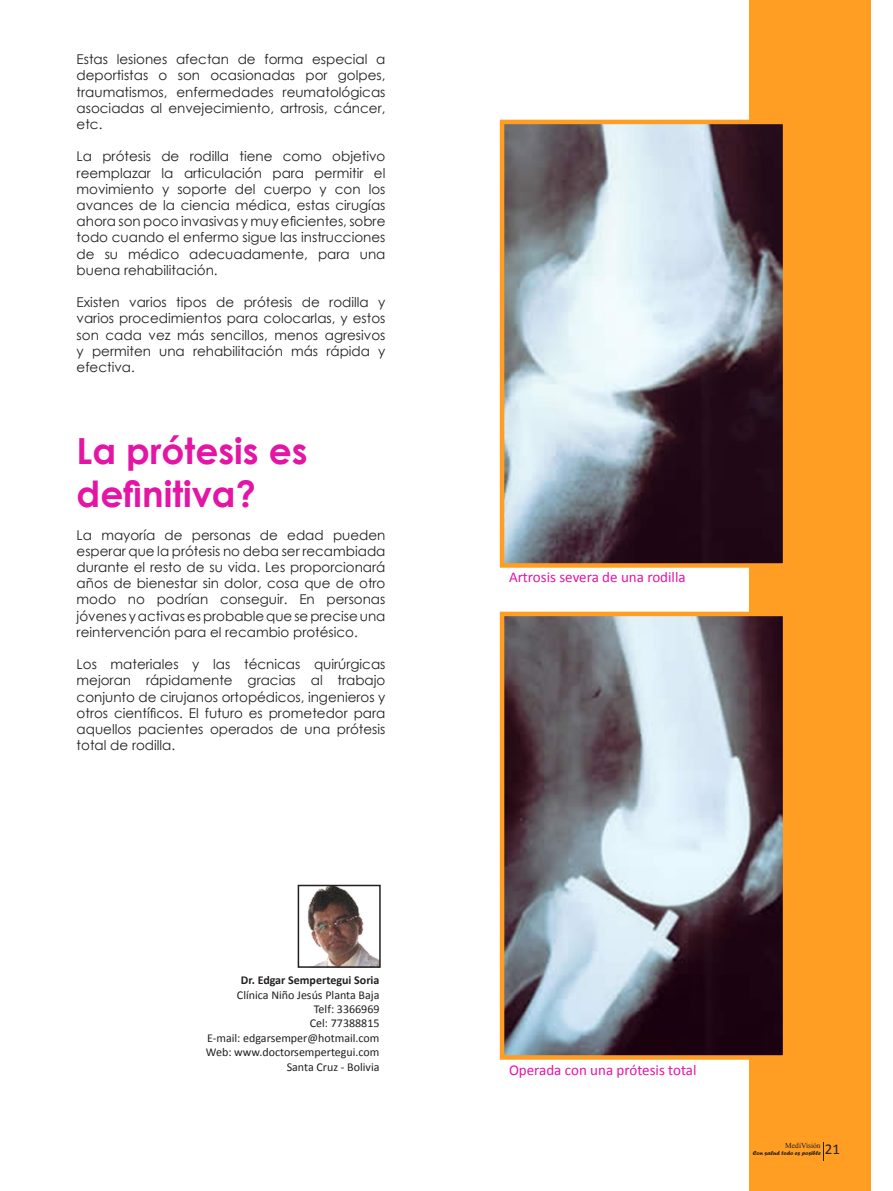
<style>
.page{position:relative;width:893px;height:1191px;background:#fff}
.page>*{position:absolute;margin:0;border:0;box-sizing:border-box;transform-origin:0 0}
.t1{font:700 36px/43.2px "Century Gothic";color:#e415a5}
.t2{font:15px "Calibri";color:#e415a5}
.t3{font:15px "Calibri";color:#231f20}
.t4{font:13.5px/16.2px "Century Gothic";color:#231f20;text-align:justify}
.t5{font:12px "Calibri";color:#231f20}
.t6{font:700 12px "Calibri";color:#231f20}
.t7{font:7.5px "Times New Roman";color:#231f20}
.t8{font:6px "Forte";color:#231f20}
</style>
<div class="page">
<div style="left:749px;top:0;width:122px;height:1191px;background:#ff9e23"></div>
<img style="left:505px;top:125px;width:277px;height:438px">
<div style="left:500px;top:120px;width:287px;height:448px;border:4px solid #ff9e23"></div>
<img style="left:505px;top:616px;width:277px;height:438px">
<div style="left:500px;top:611px;width:287px;height:448px;border:4px solid #ff9e23"></div>
<img style="left:307px;top:887px;width:71px;height:77px">
<div style="left:298px;top:884px;width:83px;height:83px;border:2px solid #231f20"></div>
<svg style="left:823px;top:1142px;width:1px;height:18px"></svg>
<p class="t4" style="left:77px;top:51px;width:310px">Estas lesiones afectan de forma especial a deportistas o son ocasionadas por golpes, traumatismos, enfermedades reumatológicas asociadas al envejecimiento, artrosis, cáncer, etc.</p>
<p class="t4" style="left:77px;top:148px;width:310px">La prótesis de rodilla tiene como objetivo reemplazar la articulación para permitir el movimiento y soporte del cuerpo y con los avances de la ciencia médica, estas cirugías ahora son poco invasivas y muy eficientes, sobre todo cuando el enfermo sigue las instrucciones de su médico adecuadamente, para una buena rehabilitación.</p>
<p class="t4" style="left:77px;top:294px;width:310px">Existen varios tipos de prótesis de rodilla y varios procedimientos para colocarlas, y estos son cada vez más sencillos, menos agresivos y permiten una rehabilitación más rápida y efectiva.</p>
<p class="t1" style="left:77px;top:427px;width:233px">La prótesis es definitiva?</p>
<p class="t4" style="left:77px;top:526px;width:310px">La mayoría de personas de edad pueden esperar que la prótesis no deba ser recambiada durante el resto de su vida. Les proporcionará años de bienestar sin dolor, cosa que de otro modo no podrían conseguir. En personas jóvenes y activas es probable que se precise una reintervención para el recambio protésico.</p>
<p class="t4" style="left:77px;top:656px;width:310px">Los materiales y las técnicas quirúrgicas mejoran rápidamente gracias al trabajo conjunto de cirujanos ortopédicos, ingenieros y otros científicos. El futuro es prometedor para aquellos pacientes operados de una prótesis total de rodilla.</p>
<p class="t6" style="left:241px;top:972px;width:140px">Dr. Edgar Sempertegui Soria</p>
<p class="t5" style="left:237px;top:987px;width:144px">Clínica Niño Jesús Planta Baja</p>
<p class="t5" style="left:314px;top:1001px;width:67px">Telf: 3366969</p>
<p class="t5" style="left:310px;top:1016px;width:71px">Cel: 77388815</p>
<p class="t5" style="left:207px;top:1030px;width:174px">E-mail: edgarsemper@hotmail.com</p>
<p class="t5" style="left:206px;top:1044px;width:175px">Web: www.doctorsempertegui.com</p>
<p class="t5" style="left:287px;top:1059px;width:94px">Santa Cruz - Bolivia</p>
<p class="t2" style="left:509px;top:568px;width:178px">Artrosis severa de una rodilla</p>
<p class="t2" style="left:509px;top:1060px;width:189px">Operada con una prótesis total</p>
<p class="t7" style="left:785px;top:1140px;width:37px">MediVisión</p>
<p class="t8" style="left:753px;top:1149px;width:69px">Con salud todo es posible</p>
<p class="t3" style="left:825px;top:1139px;width:17px">21</p>
</div>
